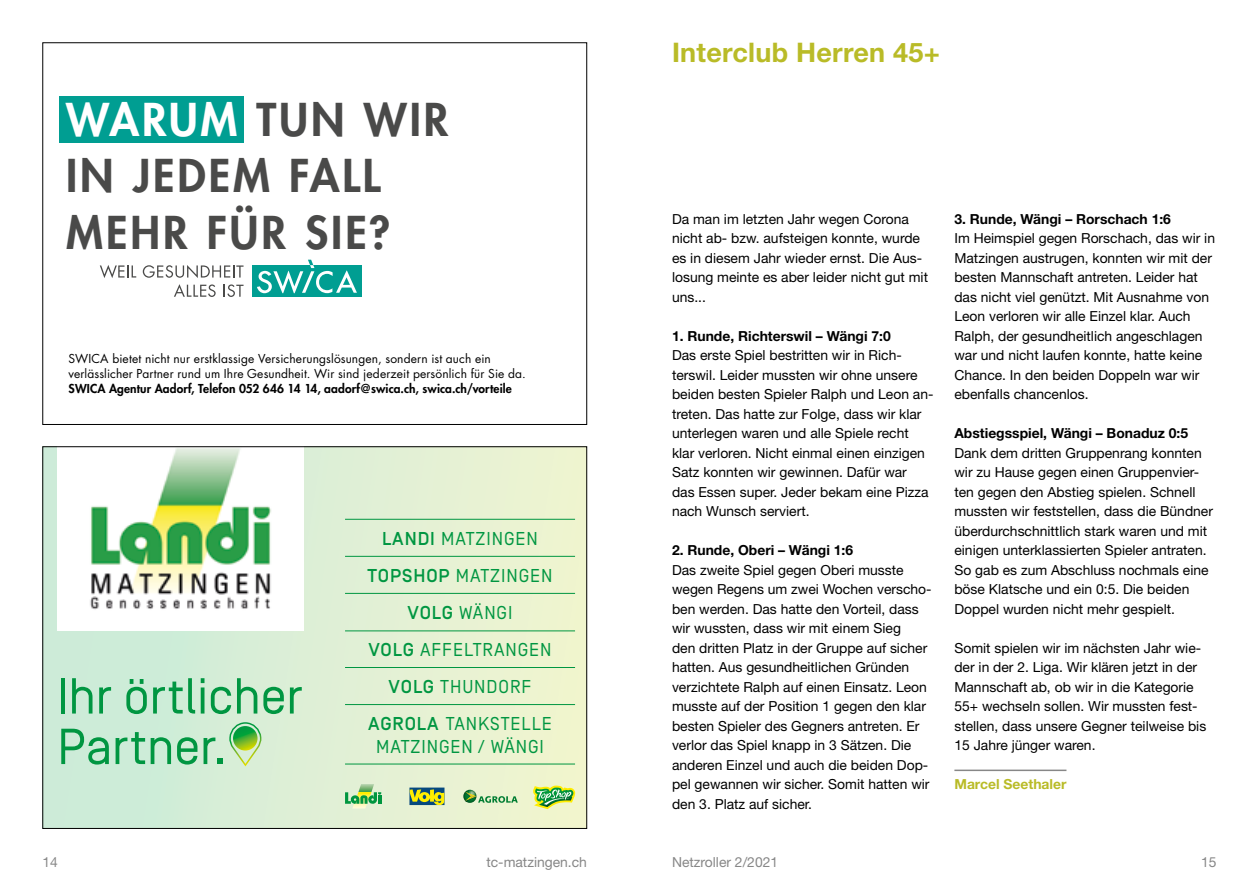
<style>
.page{position:relative;width:1259px;height:893px;background:#fff}
.page>*{position:absolute;margin:0;border:0;box-sizing:border-box;transform-origin:0 0}
.t1{font:50.55px/50.6px "Simplon Norm";letter-spacing:-.01em;color:#009641}
.t2{font:800 44.1px/56.7px "Futura Std";letter-spacing:.065em;color:#4a4a49}
.t3{font:700 27px "Helvetica Neue LT Std";letter-spacing:.01em;color:#b9bb27}
.t4{font:18.6px/37px "Simplon Norm";letter-spacing:.05em;color:#009641;text-align:center}
.t5{font:13.8px/19.5px "Helvetica Neue LT Std";color:#000}
.t6{font:700 13.8px "Helvetica Neue LT Std";color:#000}
.t7{font:13.8px "Helvetica Neue LT Std";color:#878787}
.t8{font:700 13.8px "Helvetica Neue LT Std";color:#b9bb27}
.t9{font:12px/15px "Futura Std";letter-spacing:.01em;color:#000}
.t10{font:800 12px "Futura Std";letter-spacing:.01em;color:#000}
.s1{color:#fff}
.s2{font-weight:500}
</style>
<div class="page">
<hr style="left:954px;top:770px;width:112px;height:1px;background:#878787">
<svg style="left:59px;top:96px;width:303px;height:201px"></svg>
<svg style="left:45px;top:448px;width:540px;height:379px;background:#dfefd4"></svg>
<hr style="left:345px;top:519px;width:230px;height:1px;background:#009641">
<hr style="left:345px;top:556px;width:230px;height:1px;background:#009641">
<hr style="left:345px;top:593px;width:230px;height:1px;background:#009641">
<hr style="left:345px;top:630px;width:230px;height:1px;background:#009641">
<hr style="left:345px;top:667px;width:230px;height:1px;background:#009641">
<hr style="left:345px;top:704px;width:230px;height:1px;background:#009641">
<hr style="left:345px;top:764px;width:230px;height:1px;background:#009641">
<svg style="left:463px;top:790px;width:55px;height:13px"></svg>
<svg style="left:345px;top:784px;width:37px;height:24px"></svg>
<svg style="left:533px;top:786px;width:42px;height:23px"></svg>
<hr style="left:409px;top:805px;width:35px;height:1px;background:#fff">
<svg style="left:409px;top:787px;width:35px;height:18px"></svg>
<svg style="left:230px;top:721px;width:32px;height:46px"></svg>
<img style="left:57px;top:448px;width:247px;height:182px">
<h2 class="t2" style="left:66px;top:91px;width:384px"><span class="s1">WARUM</span> TUN WIR<br>IN JEDEM FALL<br>MEHR FÜR SIE?</h2>
<p class="t9" style="left:69px;top:351px;width:459px">SWICA bietet nicht nur erstklassige Versicherungslösungen, sondern ist auch ein verlässlicher Partner rund um Ihre Gesundheit. Wir sind jederzeit persönlich für Sie da.</p>
<p class="t10" style="left:69px;top:381px;width:445px">SWICA Agentur Aadorf, Telefon 052 646 14 14, aadorf@swica.ch, swica.ch/vorteile</p>
<h1 class="t1" style="left:57px;top:672px;width:247px">Ihr örtlicher<br>Partner.</h1>
<h3 class="t4" style="left:367px;top:520px;width:187px"><span class="s2">LANDI</span> MATZINGEN<br><span class="s2">TOPSHOP</span> MATZINGEN<br><span class="s2">VOLG</span> WÄNGI<br><span class="s2">VOLG</span> AFFELTRANGEN<br><span class="s2">VOLG</span> THUNDORF<br><span class="s2">AGROLA</span> TANKSTELLE</h3>
<h3 class="t4" style="left:376px;top:728px;width:169px">MATZINGEN / WÄNGI</h3>
<h3 class="t3" style="left:672px;top:36px;width:269px">Interclub Herren 45+</h3>
<p class="t5" style="left:672px;top:209px;width:257px">Da man im letzten Jahr wegen Corona nicht ab- bzw. aufsteigen konnte, wurde es in diesem Jahr wieder ernst. Die Aus&shy;losung meinte es aber leider nicht gut mit uns...</p>
<p class="t6" style="left:672px;top:327px;width:220px">1. Runde, Richterswil – Wängi 7:0</p>
<p class="t5" style="left:672px;top:345px;width:263px">Das erste Spiel bestritten wir in Rich&shy;terswil. Leider mussten wir ohne unsere beiden besten Spieler Ralph und Leon an&shy;treten. Das hatte zur Folge, dass wir klar unterlegen waren und alle Spiele recht klar verloren. Nicht einmal einen einzigen Satz konnten wir gewinnen. Dafür war<br>das Essen super. Jeder bekam eine Pizza nach Wunsch serviert.</p>
<p class="t6" style="left:672px;top:542px;width:183px">2. Runde, Oberi – Wängi 1:6</p>
<p class="t5" style="left:672px;top:560px;width:261px">Das zweite Spiel gegen Oberi musste wegen Regens um zwei Wochen verscho&shy;ben werden. Das hatte den Vorteil, dass wir wussten, dass wir mit einem Sieg<br>den dritten Platz in der Gruppe auf sicher hatten. Aus gesundheitlichen Gründen verzichtete Ralph auf einen Einsatz. Leon musste auf der Position 1 gegen den klar besten Spieler des Gegners antreten. Er verlor das Spiel knapp in 3 Sätzen. Die anderen Einzel und auch die beiden Dop&shy;pel gewannen wir sicher. Somit hatten wir den 3. Platz auf sicher.</p>
<p class="t6" style="left:954px;top:210px;width:218px">3. Runde, Wängi – Rorschach 1:6</p>
<p class="t5" style="left:954px;top:228px;width:262px">Im Heimspiel gegen Rorschach, das wir in Matzingen austrugen, konnten wir mit der besten Mannschaft antreten. Leider hat das nicht viel genützt. Mit Ausnahme von Leon verloren wir alle Einzel klar. Auch Ralph, der gesundheitlich angeschlagen war und nicht laufen konnte, hatte keine Chance. In den beiden Doppeln war wir ebenfalls chancenlos.</p>
<p class="t6" style="left:954px;top:425px;width:235px">Abstiegsspiel, Wängi – Bonaduz 0:5</p>
<p class="t5" style="left:954px;top:443px;width:260px">Dank dem dritten Gruppenrang konnten wir zu Hause gegen einen Gruppenvier&shy;ten gegen den Abstieg spielen. Schnell mussten wir feststellen, dass die Bündner überdurchschnittlich stark waren und mit einigen unterklassierten Spieler antraten.<br>So gab es zum Abschluss nochmals eine böse Klatsche und ein 0:5. Die beiden Doppel wurden nicht mehr gespielt.</p>
<p class="t5" style="left:954px;top:638px;width:253px">Somit spielen wir im nächsten Jahr wie&shy;der in der 2. Liga. Wir klären jetzt in der Mannschaft ab, ob wir in die Kategorie 55+ wechseln sollen. Wir mussten fest&shy;stellen, dass unsere Gegner teilweise bis 15 Jahre jünger waren.</p>
<p class="t8" style="left:954px;top:776px;width:114px">Marcel Seethaler</p>
<p class="t7" style="left:43px;top:854px;width:17px">14</p>
<p class="t7" style="left:486px;top:854px;width:102px">tc-matzingen.ch</p>
<p class="t7" style="left:672px;top:854px;width:108px">Netzroller 2/2021</p>
<p class="t7" style="left:1201px;top:854px;width:17px">15</p>
</div>
